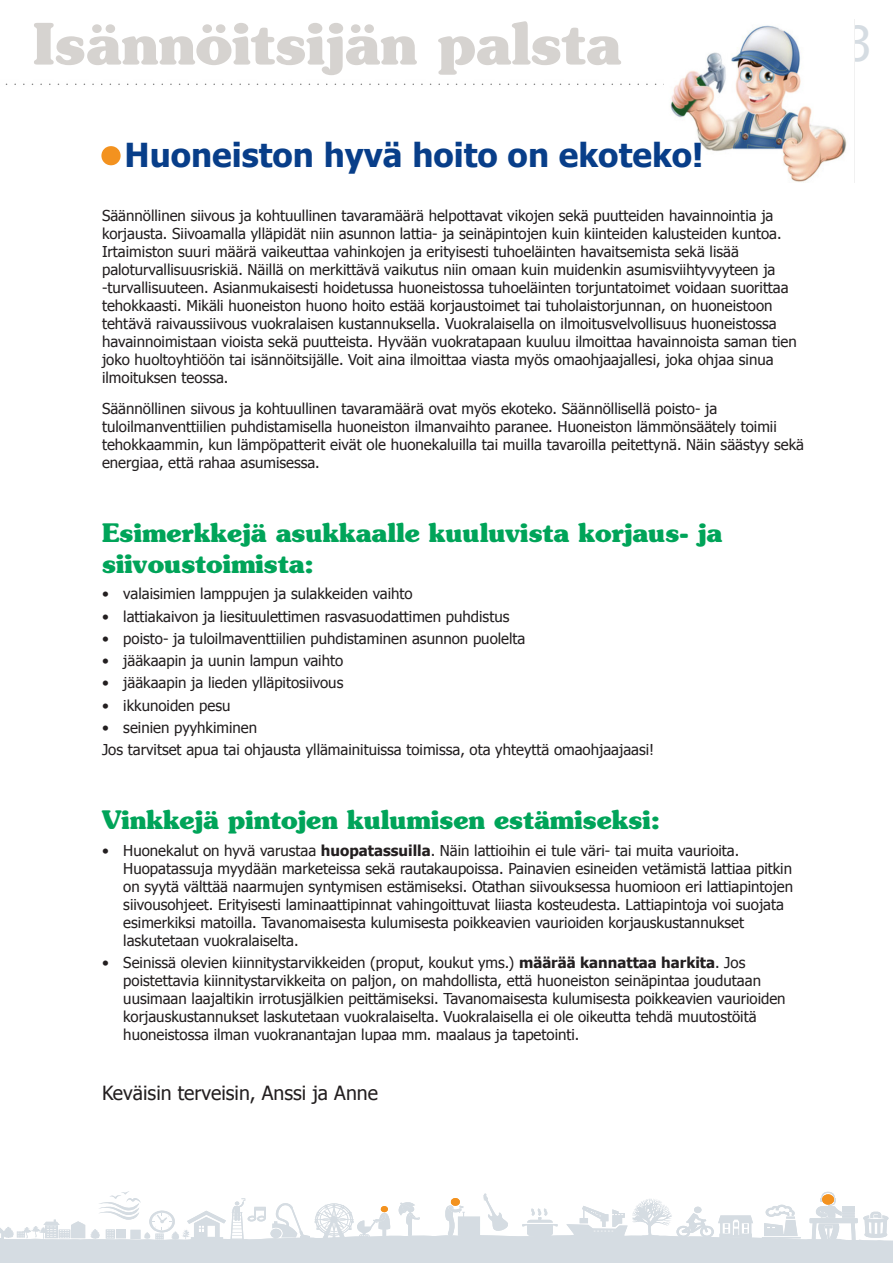
<style>
.page{position:relative;width:893px;height:1263px;background:#fff}
.page>*{position:absolute;margin:0;border:0;box-sizing:border-box;transform-origin:0 0}
.lainaus{font:700 57px "Souvenir";color:#d6d3d0}
.t1{font:48px "Tahoma";color:#d5dce2}
.otsikko_h1{font:700 33px "Tahoma";color:#083e89}
.otsikko_h2{font:700 25.5px/30.6px "Souvenir";color:#00a459}
.ingressilaiha{font:19.5px "Tahoma";color:#231f20}
.t2{font:15px/18px "Tahoma";color:#231f20}
.s1{font-family:"Helvetica Neue LT Com";font-weight:300;font-stretch:condensed;font-size:53.85px;color:#f3921f}
.s2{font-weight:700}
</style>
<div class="page">
<svg style="left:5px;top:84px;width:659px;height:1px"></svg>
<div style="left:0;top:1241px;width:893px;height:9px;background:#d5dce2"></div>
<svg style="left:0;top:1191px;width:893px;height:50px"></svg>
<div style="left:0;top:1243px;width:893px;height:20px;background:#d5dce2"></div>
<img style="left:670px;top:19px;width:185px;height:164px">
<p class="lainaus" style="left:33px;top:8px;width:590px">Isännöitsijän palsta</p>
<p class="otsikko_h1" style="left:98px;top:132px;width:607px"><span class="s1">•</span>Huoneiston hyvä hoito on ekoteko!</p>
<p class="t2" style="left:102px;top:206px;width:696px">Säännöllinen siivous ja kohtuullinen tavaramäärä helpottavat vikojen sekä puutteiden havainnointia ja korjausta. Siivoamalla ylläpidät niin asunnon lattia- ja seinäpintojen kuin kiinteiden kalusteiden kuntoa.<br>Irtaimiston suuri määrä vaikeuttaa vahinkojen ja erityisesti tuhoeläinten havaitsemista sekä lisää paloturvallisuusriskiä. Näillä on merkittävä vaikutus niin omaan kuin muidenkin asumisviihtyvyyteen ja -turvallisuuteen. Asianmukaisesti hoidetussa huoneistossa tuhoeläinten torjuntatoimet voidaan suorittaa tehokkaasti. Mikäli huoneiston huono hoito estää korjaustoimet tai tuholaistorjunnan, on huoneistoon tehtävä raivaussiivous vuokralaisen kustannuksella. Vuokralaisella on ilmoitusvelvollisuus huoneistossa havainnoimistaan vioista sekä puutteista. Hyvään vuokratapaan kuuluu ilmoittaa havainnoista saman tien joko huoltoyhtiöön tai isännöitsijälle. Voit aina ilmoittaa viasta myös omaohjaajallesi, joka ohjaa sinua ilmoituksen teossa.</p>
<p class="t2" style="left:102px;top:399px;width:704px">Säännöllinen siivous ja kohtuullinen tavaramäärä ovat myös ekoteko. Säännöllisellä poisto- ja tuloilmanventtiilien puhdistamisella huoneiston ilmanvaihto paranee. Huoneiston lämmönsäätely toimii tehokkaammin, kun lämpöpatterit eivät ole huonekaluilla tai muilla tavaroilla peitettynä. Näin säästyy sekä energiaa, että rahaa asumisessa.</p>
<p class="otsikko_h2" style="left:102px;top:517px;width:622px">Esimerkkejä asukkaalle kuuluvista korjaus- ja siivoustoimista:</p>
<p class="t2" style="left:102px;top:584px;width:312px">• valaisimien lamppujen ja sulakkeiden vaihto</p>
<p class="t2" style="left:102px;top:606px;width:409px">• lattiakaivon ja liesituulettimen rasvasuodattimen puhdistus</p>
<p class="t2" style="left:102px;top:629px;width:425px">• poisto- ja tuloilmaventtiilien puhdistaminen asunnon puolelta</p>
<p class="t2" style="left:102px;top:651px;width:243px">• jääkaapin ja uunin lampun vaihto</p>
<p class="t2" style="left:102px;top:673px;width:243px">• jääkaapin ja lieden ylläpitosiivous</p>
<p class="t2" style="left:102px;top:695px;width:130px">• ikkunoiden pesu</p>
<p class="t2" style="left:102px;top:718px;width:157px">• seinien pyyhkiminen</p>
<p class="t2" style="left:102px;top:740px;width:554px">Jos tarvitset apua tai ohjausta yllämainituissa toimissa, ota yhteyttä omaohjaajaasi!</p>
<p class="otsikko_h2" style="left:102px;top:804px;width:559px">Vinkkejä pintojen kulumisen estämiseksi:</p>
<p class="t2" style="left:123px;top:840px;width:671px;text-indent:-21px">• Huonekalut on hyvä varustaa <span class="s2">huopatassuilla</span>. Näin lattioihin ei tule väri- tai muita vaurioita.<br>Huopatassuja myydään marketeissa sekä rautakaupoissa. Painavien esineiden vetämistä lattiaa pitkin on syytä välttää naarmujen syntymisen estämiseksi. Otathan siivouksessa huomioon eri lattiapintojen siivousohjeet. Erityisesti laminaattipinnat vahingoittuvat liiasta kosteudesta. Lattiapintoja voi suojata esimerkiksi matoilla. Tavanomaisesta kulumisesta poikkeavien vaurioiden korjauskustannukset laskutetaan vuokralaiselta.</p>
<p class="t2" style="left:123px;top:953px;width:664px;text-indent:-21px">• Seinissä olevien kiinnitystarvikkeiden (proput, koukut yms.) <span class="s2">määrää kannattaa harkita</span>. Jos poistettavia kiinnitystarvikkeita on paljon, on mahdollista, että huoneiston seinäpintaa joudutaan uusimaan laajaltikin irrotusjälkien peittämiseksi. Tavanomaisesta kulumisesta poikkeavien vaurioiden korjauskustannukset laskutetaan vuokralaiselta. Vuokralaisella ei ole oikeutta tehdä muutostöitä huoneistossa ilman vuokranantajan lupaa mm. maalaus ja tapetointi.</p>
<p class="ingressilaiha" style="left:102px;top:1080px;width:277px">Keväisin terveisin, Anssi ja Anne</p>
<h2 class="t1" style="left:845px;top:11px;width:28px">3</h2>
</div>
